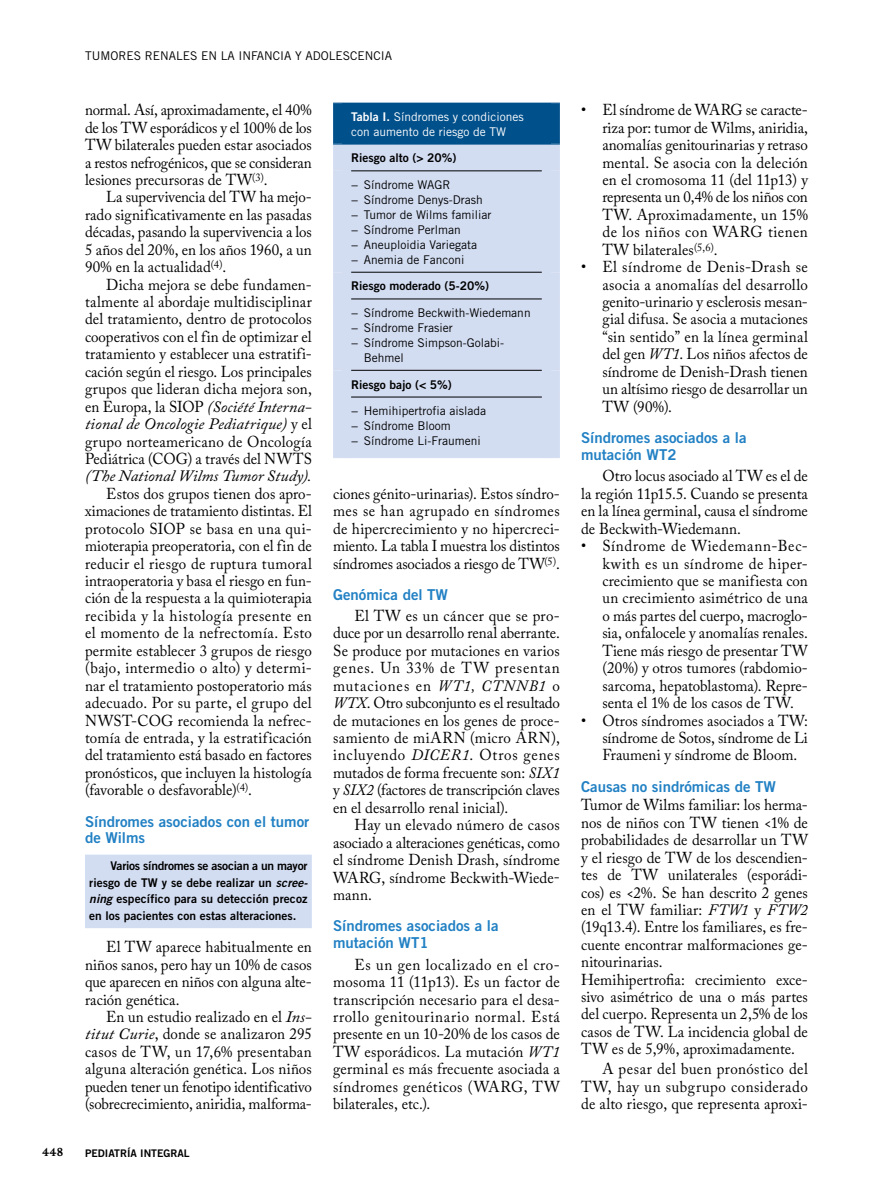
<style>
.page{position:relative;width:893px;height:1191px;background:#fff}
.page>*{position:absolute;margin:0;border:0;box-sizing:border-box;transform-origin:0 0}
.t1{font:15.75px/17.4px "Adobe Caslon Pro";color:#000;text-align:justify;scale:.95 1}
.t2{font:italic 15.75px "Adobe Caslon Pro";color:#000;scale:1.05 1}
.t3{font:15px/16.5px "Trade Gothic Bold Two";color:#2281c4}
.t4{font:700 13.5px "Joanna MT Std";color:#000}
.t5{font:12px/15px "Trade Gothic";color:#000}
.t6{font:12px/16.5px "Trade Gothic Bold Two";color:#000;text-align:justify}
.t7{font:12px/14.2px "Trade Gothic";color:#fff}
.t8{font:10.5px "Trade Gothic Bold Two";color:#000}
.s1{font-style:italic}
.s2{font-family:"Trade Gothic Bold Two"}
</style>
<div class="page">
<div style="left:85px;top:854px;width:227px;height:74px;background:#d3ddf2"></div>
<div style="left:342px;top:103px;width:209px;height:41px;background:#00508c"></div>
<div style="left:351px;top:145px;width:191px;height:312px;background:#d3ddf2"></div>
<hr style="left:351px;top:171px;width:191px;height:1px;background:#000">
<hr style="left:351px;top:272px;width:191px;height:1px;background:#000">
<hr style="left:351px;top:299px;width:191px;height:1px;background:#000">
<hr style="left:351px;top:370px;width:191px;height:1px;background:#000">
<div style="left:333px;top:397px;width:18px;height:60px;background:#d3ddf2"></div>
<div style="left:542px;top:397px;width:18px;height:60px;background:#d3ddf2"></div>
<hr style="left:333px;top:457px;width:227px;height:1px;background:#d3ddf2">
<div style="left:333px;top:144px;width:18px;height:27px;background:#d3ddf2"></div>
<div style="left:542px;top:144px;width:18px;height:27px;background:#d3ddf2"></div>
<div style="left:333px;top:171px;width:18px;height:101px;background:#d3ddf2"></div>
<div style="left:542px;top:171px;width:18px;height:101px;background:#d3ddf2"></div>
<div style="left:333px;top:272px;width:18px;height:27px;background:#d3ddf2"></div>
<div style="left:542px;top:272px;width:18px;height:27px;background:#d3ddf2"></div>
<div style="left:333px;top:299px;width:18px;height:71px;background:#d3ddf2"></div>
<div style="left:542px;top:299px;width:18px;height:71px;background:#d3ddf2"></div>
<div style="left:333px;top:370px;width:18px;height:27px;background:#d3ddf2"></div>
<div style="left:542px;top:370px;width:18px;height:27px;background:#d3ddf2"></div>
<hr style="left:351px;top:397px;width:191px;height:1px;background:#000">
<div style="left:333px;top:103px;width:18px;height:41px;background:#00508c"></div>
<div style="left:542px;top:103px;width:18px;height:41px;background:#00508c"></div>
<hr style="left:333px;top:144px;width:227px;height:1px;background:#00508c">
<p class="t5" style="left:85px;top:48px;width:309px">Tumores renales en la infancia y adolescencia</p>
<p class="t1" style="left:85px;top:101px;width:240px">normal. Así, aproximadamente, el 40% de los TW esporádicos y el 100% de los TW bilaterales pueden estar asociados a restos nefrogénicos, que se consideran lesiones precursoras de TW<sup>(3)</sup>.</p>
<p class="t1" style="left:85px;top:188px;width:240px;text-indent:21px">La supervivencia del TW ha mejo&shy;rado significativamente en las pasadas décadas, pasando la supervivencia a los 5 años del 20%, en los años 1960, a un 90% en la actualidad<sup>(4)</sup>.</p>
<p class="t1" style="left:85px;top:275px;width:240px;text-indent:21px">Dicha mejora se debe fundamen&shy;talmente al abordaje multidisciplinar del tratamiento, dentro de protocolos cooperativos con el fin de optimizar el tratamiento y establecer una estratifi&shy;cación según el riesgo. Los principales grupos que lideran dicha mejora son, en Europa, la SIOP <span class="s1">(Société Interna&shy;tional de Oncologie Pediatrique)</span> y el grupo norteamericano de Oncología Pediátrica (COG) a través del NWTS</p>
<p class="t2" style="left:85px;top:467px;width:217px">(The National Wilms Tumor Study).</p>
<p class="t1" style="left:85px;top:485px;width:240px;text-indent:21px">Estos dos grupos tienen dos apro&shy;ximaciones de tratamiento distintas. El protocolo SIOP se basa en una qui&shy;mioterapia preoperatoria, con el fin de reducir el riesgo de ruptura tumoral intraoperatoria y basa el riesgo en fun&shy;ción de la respuesta a la quimioterapia recibida y la histología presente en el momento de la nefrectomía. Esto permite establecer 3 grupos de riesgo (bajo, intermedio o alto) y determi&shy;nar el tratamiento postoperatorio más adecuado. Por su parte, el grupo del NWST-COG recomienda la nefrec&shy;tomía de entrada, y la estratificación del tratamiento está basado en factores pronósticos, que incluyen la histología (favorable o desfavorable)<sup>(4)</sup>.</p>
<p class="t3" style="left:85px;top:813px;width:226px">Síndromes asociados con el tumor de Wilms</p>
<p class="t6" style="left:89px;top:857px;width:220px;text-indent:21px">Varios síndromes se asocian a un mayor riesgo de TW y se debe realizar un <span class="s1">scree&shy;ning</span> específico para su detección precoz en los pacientes con estas alteraciones.</p>
<p class="t1" style="left:85px;top:938px;width:240px;text-indent:21px">El TW aparece habitualmente en niños sanos, pero hay un 10% de casos que aparecen en niños con alguna alte&shy;ración genética.</p>
<p class="t1" style="left:85px;top:1007px;width:240px;text-indent:21px">En un estudio realizado en el <span class="s1">Ins&shy;titut Curie</span>, donde se analizaron 295 casos de TW, un 17,6% presentaban alguna alteración genética. Los niños pueden tener un fenotipo identificativo (sobrecrecimiento, aniridia, malforma-</p>
<p class="t4" style="left:42px;top:1144px;width:23px">448</p>
<p class="t8" style="left:85px;top:1146px;width:106px">PEDIATRÍA INTEGRAL</p>
<p class="t7" style="left:351px;top:110px;width:174px"><span class="s2">Tabla I.</span> Síndromes y condiciones con aumento de riesgo de TW</p>
<p class="t6" style="left:351px;top:150px;width:107px">Riesgo alto (&gt; 20%)</p>
<p class="t5" style="left:351px;top:177px;width:142px">− Síndrome WAGR<br>− Síndrome Denys-Drash − Tumor de Wilms familiar − Síndrome Perlman<br>− Aneuploidia Variegata<br>− Anemia de Fanconi</p>
<p class="t6" style="left:351px;top:278px;width:139px">Riesgo moderado (5-20%)</p>
<p class="t5" style="left:351px;top:305px;width:181px">− Síndrome Beckwith-Wiedemann</p>
<p class="t5" style="left:351px;top:320px;width:103px">− Síndrome Frasier</p>
<p class="t5" style="left:351px;top:335px;width:155px">− Síndrome Simpson-Golabi-</p>
<p class="t5" style="left:364px;top:350px;width:42px">Behmel</p>
<p class="t6" style="left:351px;top:376px;width:102px">Riesgo bajo (&lt; 5%)</p>
<p class="t5" style="left:351px;top:403px;width:137px">− Hemihipertrofia aislada − Síndrome Bloom<br>− Síndrome Li-Fraumeni</p>
<p class="t1" style="left:333px;top:485px;width:240px">ciones génito-urinarias). Estos síndro&shy;mes se han agrupado en síndromes de hipercrecimiento y no hipercreci&shy;miento. La tabla I muestra los distintos síndromes asociados a riesgo de TW<sup>(5)</sup>.</p>
<p class="t3" style="left:333px;top:586px;width:117px">Genómica del TW</p>
<p class="t1" style="left:333px;top:607px;width:240px;text-indent:21px">El TW es un cáncer que se pro&shy;duce por un desarrollo renal aberrante.<br>Se produce por mutaciones en varios genes. Un 33% de TW presentan mutaciones en <span class="s1">WT1, CTNNB1</span> o <span class="s1">WTX</span>. Otro subconjunto es el resultado de mutaciones en los genes de proce&shy;samiento de miARN (micro ARN), incluyendo <span class="s1">DICER1</span>. Otros genes mutados de forma frecuente son: <span class="s1">SIX1 </span>y <span class="s1">SIX2</span> (factores de transcripción claves en el desarrollo renal inicial).</p>
<p class="t1" style="left:333px;top:816px;width:240px;text-indent:21px">Hay un elevado número de casos asociado a alteraciones genéticas, como el síndrome Denish Drash, síndrome WARG, síndrome Beckwith-Wiede&shy;mann.</p>
<p class="t3" style="left:333px;top:917px;width:167px">Síndromes asociados a la mutación WT1</p>
<p class="t1" style="left:333px;top:955px;width:240px;text-indent:21px">Es un gen localizado en el cro&shy;mosoma 11 (11p13). Es un factor de transcripción necesario para el desa&shy;rrollo genitourinario normal. Está presente en un 10-20% de los casos de TW esporádicos. La mutación <span class="s1">WT1 </span>germinal es más frecuente asociada a síndromes genéticos (WARG, TW bilaterales, etc.).</p>
<p class="t1" style="left:602px;top:101px;width:218px;text-indent:-21px">• El síndrome de WARG se caracte&shy;riza por: tumor de Wilms, aniridia, anomalías genitourinarias y retraso mental. Se asocia con la deleción en el cromosoma 11 (del 11p13) y representa un 0,4% de los niños con TW. Aproximadamente, un 15% de los niños con WARG tienen TW bilaterales<sup>(5,6)</sup>.</p>
<p class="t1" style="left:602px;top:258px;width:218px;text-indent:-21px">• El síndrome de Denis-Drash se asocia a anomalías del desarrollo genito-urinario y esclerosis mesan&shy;gial difusa. Se asocia a mutaciones “sin sentido” en la línea germinal del gen <span class="s1">WT1</span>. Los niños afectos de síndrome de Denish-Drash tienen un altísimo riesgo de desarrollar un TW (90%).</p>
<p class="t3" style="left:581px;top:429px;width:167px">Síndromes asociados a la mutación WT2</p>
<p class="t1" style="left:581px;top:467px;width:240px;text-indent:21px">Otro locus asociado al TW es el de la región 11p15.5. Cuando se presenta en la línea germinal, causa el síndrome de Beckwith-Wiedemann.</p>
<p class="t1" style="left:602px;top:537px;width:218px;text-indent:-21px">• Síndrome de Wiedemann-Bec&shy;kwith es un síndrome de hiper&shy;crecimiento que se manifiesta con un crecimiento asimétrico de una o más partes del cuerpo, macroglo&shy;sia, onfalocele y anomalías renales.<br>Tiene más riesgo de presentar TW (20%) y otros tumores (rabdomio&shy;sarcoma, hepatoblastoma). Repre&shy;senta el 1% de los casos de TW.</p>
<p class="t1" style="left:602px;top:711px;width:218px;text-indent:-21px">• Otros síndromes asociados a TW: síndrome de Sotos, síndrome de Li Fraumeni y síndrome de Bloom.</p>
<p class="t3" style="left:581px;top:778px;width:196px">Causas no sindrómicas de TW</p>
<p class="t1" style="left:581px;top:796px;width:240px;text-align:left">Tumor de Wilms familiar: los herma&shy;nos de niños con TW tienen &lt;1% de probabilidades de desarrollar un TW y el riesgo de TW de los descendien&shy;tes de TW unilaterales (esporádi&shy;cos) es &lt;2%. Se han descrito 2 genes en el TW familiar: <span class="s1">FTW1</span> y <span class="s1">FTW2 </span>(19q13.4). Entre los familiares, es fre&shy;cuente encontrar malformaciones ge&shy;nitourinarias.<br>Hemihipertrofia: crecimiento exce&shy;sivo asimétrico de una o más partes del cuerpo. Representa un 2,5% de los casos de TW. La incidencia global de TW es de 5,9%, aproximadamente.</p>
<p class="t1" style="left:581px;top:1060px;width:240px;text-indent:21px">A pesar del buen pronóstico del TW, hay un subgrupo considerado de alto riesgo, que representa aproxi-</p>
</div>
